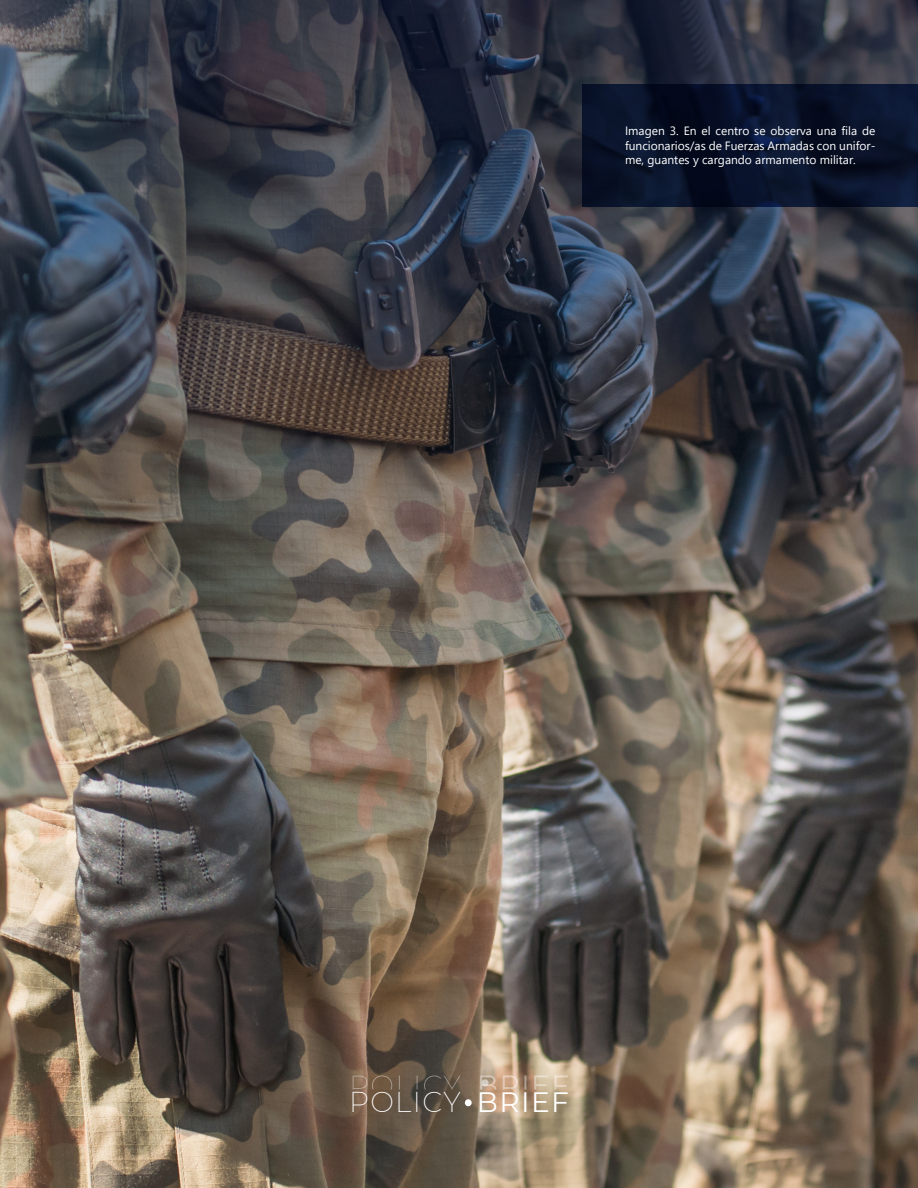
<style>
.page{position:relative;width:918px;height:1188px;background:#fff}
.page>*{position:absolute;margin:0;border:0;box-sizing:border-box;transform-origin:0 0}
.t1{font:200 28.05px "Montserrat";letter-spacing:.05em;color:#fff}
.t2{font:28.05px "Montserrat";letter-spacing:.05em;color:#fff}
.Pie_de_pag{font:12px/14.4px "Segoe UI";color:#fff;text-align:justify}
</style>
<div class="page">
<img style="left:0;top:845px;width:918px;height:343px">
<img style="left:0;top:0;width:918px;height:845px">
<div style="left:465px;top:1099px;width:7px;height:7px;background:#fff;border-radius:50%"></div>
<svg style="left:353px;top:1076px;width:107px;height:14px"></svg>
<svg style="left:480px;top:1076px;width:88px;height:14px"></svg>
<svg style="left:482px;top:1079px;width:7px;height:7px"></svg>
<svg style="left:583px;top:84px;width:335px;height:123px;background:#081229"></svg>
<p class="Pie_de_pag" style="left:625px;top:123px;width:252px">Imagen 3. En el centro se observa una fila de funcionarios/as de Fuerzas Armadas con unifor&shy;me, guantes y cargando armamento militar.</p>
<p class="t1" style="left:349px;top:1083px;width:113px">POLICY</p>
<p class="t2" style="left:477px;top:1082px;width:93px">BRIEF</p>
</div>
